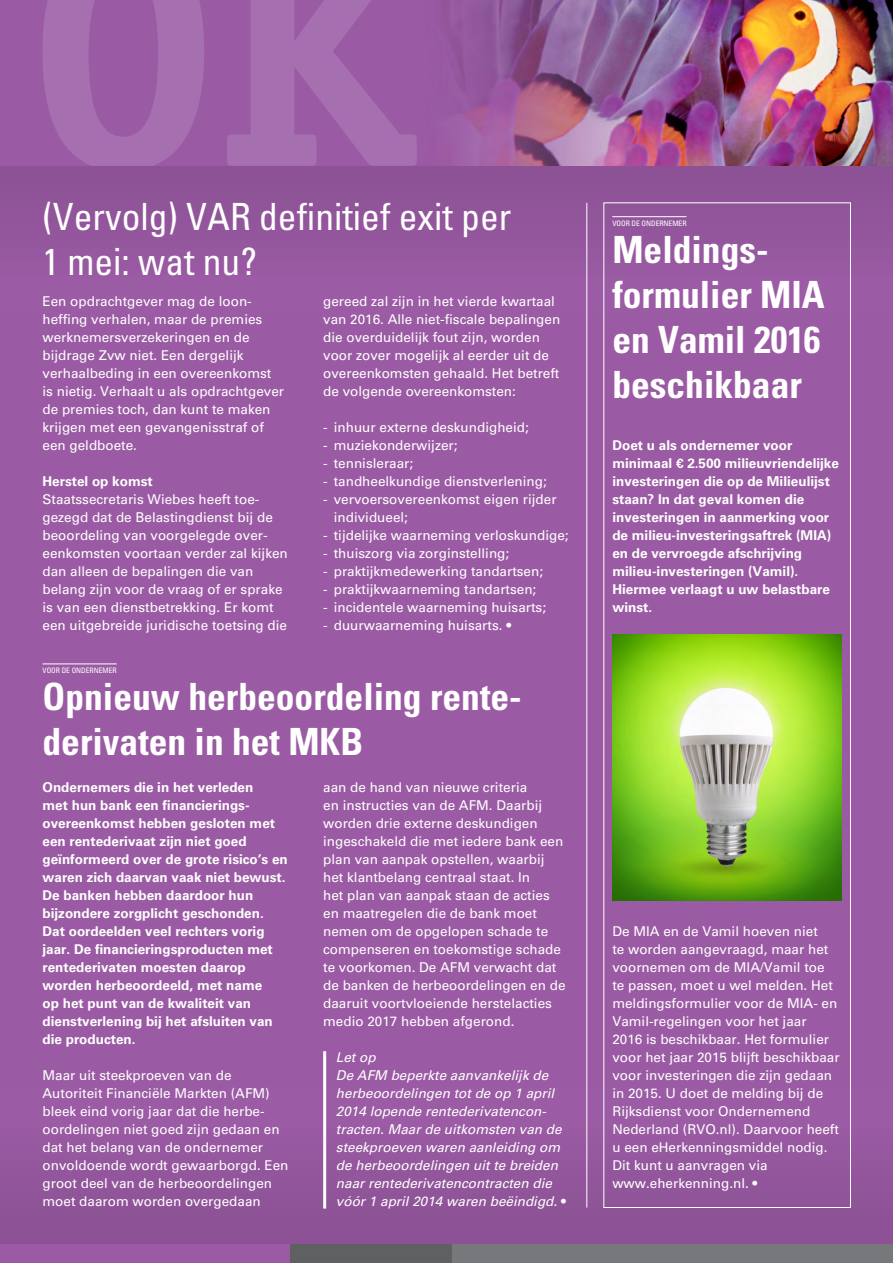
<style>
.page{position:relative;width:893px;height:1263px;background:#9b5ba4}
.page>*{position:absolute;margin:0;border:0;box-sizing:border-box;transform-origin:0 0}
.t1{font:700 condensed 37.5px/45px "Univers LT Std";color:#fff}
.t2{font:condensed 37.5px/45px "Univers LT Std";color:#fff}
.t3{font:13.5px/18px "Univers LT Std";color:#fff}
.t4{font:700 13.5px/18px "Univers LT Std";color:#fff}
.t5{font:italic 13.5px/18px "Univers LT Std";color:#fff}
.t6{font:condensed 7.5px "Univers LT Std";color:#fff}
.s1{font-style:normal}
</style>
<div class="page">
<div style="left:0;top:166px;width:893px;height:149px;background:#94579e"></div>
<div style="left:0;top:1089px;width:893px;height:174px;background:#94579d"></div>
<img style="left:444px;top:0;width:449px;height:166px">
<div style="left:0;top:1244px;width:893px;height:19px;background:#77787b"></div>
<div style="left:289px;top:1244px;width:163px;height:19px;background:#5f6062"></div>
<div style="left:0;top:1244px;width:289px;height:19px;background:#9b5ba4"></div>
<svg style="left:43px;top:0;width:374px;height:166px;fill:#a670b0"></svg>
<div style="left:603px;top:202px;width:248px;height:1006px;border:1px solid #fff"></div>
<hr style="left:586px;top:203px;width:1px;height:1004px;background:#fff">
<hr style="left:612px;top:216px;width:74px;height:1px;background:#fff">
<hr style="left:43px;top:663px;width:74px;height:1px;background:#fff">
<hr style="left:323px;top:1051px;width:3px;height:157px;background:#fff">
<img style="left:612px;top:634px;width:230px;height:266px">
<h1 class="t2" style="left:43px;top:194px;width:470px">(VERVOLG) VAR DEFINITIEF EXIT PER<br>1 MEI: WAT NU?</h1>
<p class="t3" style="left:43px;top:292px;width:243px">Een opdrachtgever mag de loon&shy;heffing verhalen, maar de premies werknemersverzekeringen en de bijdrage Zvw niet. Een dergelijk verhaalbeding in een overeenkomst is nietig. Verhaalt u als opdrachtgever de premies toch, dan kunt te maken krijgen met een gevangenisstraf of een geldboete.</p>
<p class="t4" style="left:43px;top:472px;width:112px">Herstel op komst</p>
<p class="t3" style="left:43px;top:490px;width:247px">Staatssecretaris Wiebes heeft toe&shy;gezegd dat de Belastingdienst bij de beoordeling van voorgelegde over&shy;eenkomsten voortaan verder zal kijken dan alleen de bepalingen die van belang zijn voor de vraag of er sprake is van een dienstbetrekking. Er komt een uitgebreide juridische toetsing die</p>
<p class="t3" style="left:323px;top:292px;width:239px">gereed zal zijn in het vierde kwartaal van 2016. Alle niet-fiscale bepalingen die overduidelijk fout zijn, worden voor zover mogelijk al eerder uit de overeenkomsten gehaald. Het betreft de volgende overeenkomsten:</p>
<p class="t3" style="left:323px;top:418px;width:207px">- inhuur externe deskundigheid;</p>
<p class="t3" style="left:323px;top:436px;width:136px">- muziekonderwijzer;</p>
<p class="t3" style="left:323px;top:454px;width:92px">- tennisleraar;</p>
<p class="t3" style="left:323px;top:472px;width:225px">- tandheelkundige dienstverlening;</p>
<p class="t3" style="left:334px;top:490px;width:224px;text-indent:-11px">- vervoersovereenkomst eigen rijder individueel;</p>
<p class="t3" style="left:323px;top:526px;width:247px">- tijdelijke waarneming verloskundige;</p>
<p class="t3" style="left:323px;top:544px;width:188px">- thuiszorg via zorginstelling;</p>
<p class="t3" style="left:323px;top:562px;width:221px">- praktijkmedewerking tandartsen;</p>
<p class="t3" style="left:323px;top:580px;width:215px">- praktijkwaarneming tandartsen;</p>
<p class="t3" style="left:323px;top:598px;width:224px">- incidentele waarneming huisarts;</p>
<p class="t3" style="left:323px;top:616px;width:189px">- duurwaarneming huisarts. •</p>
<p class="t6" style="left:43px;top:665px;width:76px">VOOR DE ONDERNEMER</p>
<h1 class="t1" style="left:43px;top:674px;width:481px">Opnieuw herbeoordeling rente&shy;derivaten in het MKB</h1>
<p class="t4" style="left:43px;top:778px;width:247px">Ondernemers die in het verleden<br>met hun bank een financierings&shy;overeenkomst hebben gesloten met een rentederivaat zijn niet goed geïnformeerd over de grote risico’s en waren zich daarvan vaak niet bewust.<br>De banken hebben daardoor hun bijzondere zorgplicht geschonden.<br>Dat oordeelden veel rechters vorig jaar. De financieringsproducten met rentederivaten moesten daarop worden herbeoordeeld, met name<br>op het punt van de kwaliteit van dienstverlening bij het afsluiten van die producten.</p>
<p class="t3" style="left:43px;top:1066px;width:248px">Maar uit steekproeven van de Autoriteit Financiële Markten (AFM) bleek eind vorig jaar dat die herbe&shy;oordelingen niet goed zijn gedaan en dat het belang van de ondernemer onvoldoende wordt gewaarborgd. Een groot deel van de herbeoordelingen moet daarom worden overgedaan</p>
<p class="t3" style="left:323px;top:778px;width:244px">aan de hand van nieuwe criteria<br>en instructies van de AFM. Daarbij worden drie externe deskundigen ingeschakeld die met iedere bank een plan van aanpak opstellen, waarbij het klantbelang centraal staat. In<br>het plan van aanpak staan de acties en maatregelen die de bank moet nemen om de opgelopen schade te compenseren en toekomstige schade te voorkomen. De AFM verwacht dat de banken de herbeoordelingen en de daaruit voortvloeiende herstelacties medio 2017 hebben afgerond.</p>
<p class="t5" style="left:336px;top:1048px;width:231px">Let op<br>De AFM beperkte aanvankelijk de herbeoordelingen tot de op 1 april<br>2014 lopende rentederivatencon&shy;tracten. Maar de uitkomsten van de steekproeven waren aanleiding om de herbeoordelingen uit te breiden naar rentederivatencontracten die vóór 1 april 2014 waren beëindigd. <span class="s1">•</span></p>
<p class="t6" style="left:612px;top:218px;width:76px">VOOR DE ONDERNEMER</p>
<h1 class="t1" style="left:612px;top:227px;width:214px">Meldings&shy;formulier MIA en Vamil 2016 beschikbaar</h1>
<p class="t4" style="left:612px;top:436px;width:228px">Doet u als ondernemer voor minimaal € 2.500 milieuvriendelijke investeringen die op de Milieulijst staan? In dat geval komen die investeringen in aanmerking voor de milieu-investeringsaftrek (MIA) en de vervroegde afschrijving milieu-investeringen (Vamil).<br>Hiermee verlaagt u uw belastbare winst.</p>
<p class="t3" style="left:612px;top:922px;width:229px">De MIA en de Vamil hoeven niet<br>te worden aangevraagd, maar het voornemen om de MIA/Vamil toe te passen, moet u wel melden. Het meldingsformulier voor de MIA- en<br>Vamil-regelingen voor het jaar<br>2016 is beschikbaar. Het formulier voor het jaar 2015 blijft beschikbaar voor investeringen die zijn gedaan in 2015. U doet de melding bij de<br>Rijksdienst voor Ondernemend<br>Nederland (RVO.nl). Daarvoor heeft u een eHerkenningsmiddel nodig.<br>Dit kunt u aanvragen via www.eherkenning.nl. •</p>
</div>
